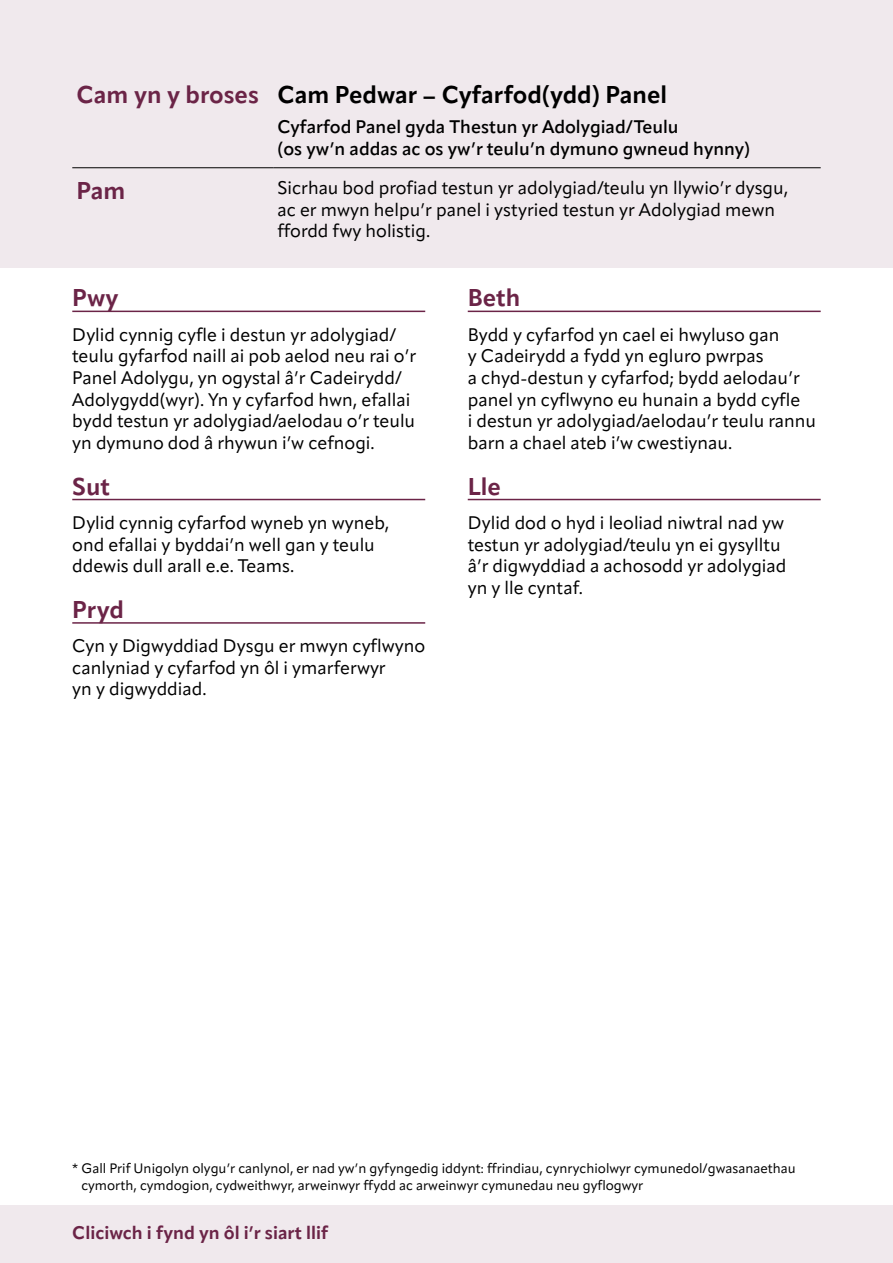
<style>
.page{position:relative;width:893px;height:1263px;background:#fff}
.page>*{position:absolute;margin:0;border:0;box-sizing:border-box;transform-origin:0 0}
.black_bold{font:700 24px "Apparat";color:#000}
.bold_title{font:700 24px "Apparat";color:#6b2447}
.Bold_title_no_rule{font:700 24px "Apparat";color:#6b2447}
.Body_text{font:18px/21.6px "Apparat";color:#000}
.Body_text-2{font:600 18px/21.6px "Apparat";color:#000}
.Body_text-3{font:700 18px "Apparat";color:#6b2447}
.t1{font:13.5px/16.2px "Apparat";color:#000}
</style>
<div class="page">
<div style="left:0;top:0;width:893px;height:268px;background:#f0e9ed"></div>
<hr style="left:72px;top:311px;width:353px;height:1px;background:#6b2447">
<hr style="left:72px;top:499px;width:353px;height:1px;background:#6b2447">
<hr style="left:72px;top:622px;width:353px;height:2px;background:#6b2447">
<hr style="left:468px;top:311px;width:353px;height:1px;background:#6b2447">
<hr style="left:468px;top:499px;width:353px;height:1px;background:#6b2447">
<hr style="left:72px;top:167px;width:201px;height:1px;background:#000">
<hr style="left:273px;top:167px;width:548px;height:1px;background:#000">
<div style="left:0;top:1205px;width:893px;height:58px;background:#f0e9ed"></div>
<p class="Bold_title_no_rule" style="left:77px;top:80px;width:184px">Cam yn y broses</p>
<p class="black_bold" style="left:277px;top:80px;width:391px">Cam Pedwar – Cyfarfod(ydd) Panel</p>
<p class="Body_text-2" style="left:277px;top:116px;width:474px">Cyfarfod Panel gyda Thestun yr Adolygiad/Teulu<br>(os yw’n addas ac os yw’r teulu’n dymuno gwneud hynny)</p>
<p class="Bold_title_no_rule" style="left:77px;top:176px;width:50px">Pam</p>
<p class="Body_text" style="left:277px;top:177px;width:512px">Sicrhau bod profiad testun yr adolygiad/teulu yn llywio’r dysgu, ac er mwyn helpu’r panel i ystyried testun yr Adolygiad mewn ffordd fwy holistig.</p>
<p class="bold_title" style="left:72px;top:283px;width:48px">Pwy</p>
<p class="Body_text" style="left:72px;top:324px;width:345px">Dylid cynnig cyfle i destun yr adolygiad/ teulu gyfarfod naill ai pob aelod neu rai o’r Panel Adolygu, yn ogystal â’r Cadeirydd/ Adolygydd(wyr). Yn y cyfarfod hwn, efallai bydd testun yr adolygiad/aelodau o’r teulu yn dymuno dod â rhywun i’w cefnogi.</p>
<p class="bold_title" style="left:72px;top:471px;width:39px">Sut</p>
<p class="Body_text" style="left:72px;top:512px;width:318px">Dylid cynnig cyfarfod wyneb yn wyneb, ond efallai y byddai’n well gan y teulu ddewis dull arall e.e. Teams.</p>
<p class="bold_title" style="left:72px;top:595px;width:53px">Pryd</p>
<p class="Body_text" style="left:72px;top:635px;width:354px">Cyn y Digwyddiad Dysgu er mwyn cyflwyno canlyniad y cyfarfod yn ôl i ymarferwyr<br>yn y digwyddiad.</p>
<p class="bold_title" style="left:468px;top:283px;width:54px">Beth</p>
<p class="Body_text" style="left:468px;top:324px;width:350px">Bydd y cyfarfod yn cael ei hwyluso gan<br>y Cadeirydd a fydd yn egluro pwrpas<br>a chyd-destun y cyfarfod; bydd aelodau’r panel yn cyflwyno eu hunain a bydd cyfle<br>i destun yr adolygiad/aelodau’r teulu rannu barn a chael ateb i’w cwestiynau.</p>
<p class="bold_title" style="left:468px;top:471px;width:35px">Lle</p>
<p class="Body_text" style="left:468px;top:512px;width:320px">Dylid dod o hyd i leoliad niwtral nad yw testun yr adolygiad/teulu yn ei gysylltu â’r digwyddiad a achosodd yr adolygiad yn y lle cyntaf.</p>
<p class="t1" style="left:81px;top:1160px;width:716px;text-indent:-9px">* Gall Prif Unigolyn olygu’r canlynol, er nad yw’n gyfyngedig iddynt: ffrindiau, cynrychiolwyr cymunedol/gwasanaethau cymorth, cymdogion, cydweithwyr, arweinwyr ffydd ac arweinwyr cymunedau neu gyflogwyr</p>
<p class="Body_text-3" style="left:72px;top:1221px;width:257px">Cliciwch i fynd yn ôl i’r siart llif</p>
</div>
